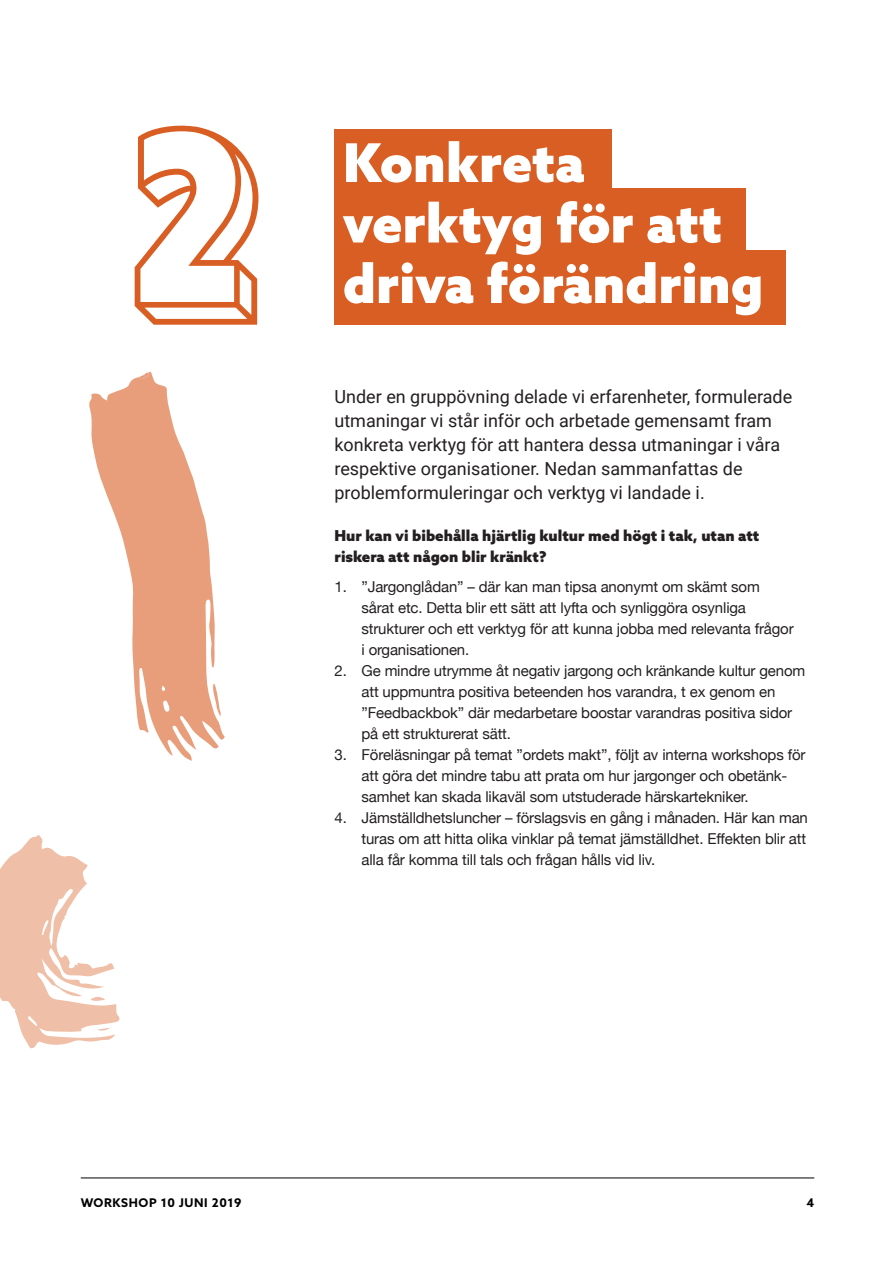
<style>
.page{position:relative;width:893px;height:1263px;background:#fff}
.page>*{position:absolute;margin:0;border:0;box-sizing:border-box;transform-origin:0 0}
.t1{font:900 53.55px/60.4px "Azo Sans";color:#fff}
.t2{font:18px/24px "Roboto";color:#231f20}
.t3{font:15px/21px "Helvetica Neue";letter-spacing:-.01em;color:#231f20}
.t4{font:900 15px/21px "Azo Sans";color:#231f20}
.t5{font:700 12px "Azo Sans";letter-spacing:.05em;color:#000}
</style>
<div class="page">
<hr style="left:81px;top:1177px;width:733px;height:1px;background:#000">
<div style="left:334px;top:130px;width:278px;height:77px;background:#d95e24"></div>
<div style="left:334px;top:189px;width:412px;height:74px;background:#d95e24"></div>
<div style="left:334px;top:250px;width:452px;height:75px;background:#d95e24"></div>
<svg style="left:135px;top:126px;width:123px;height:199px"></svg>
<svg style="left:0;top:835px;width:120px;height:213px"></svg>
<svg style="left:89px;top:372px;width:136px;height:389px;fill:#e89e7b"></svg>
<svg style="left:139px;top:372px;width:11px;height:8px"></svg>
<svg style="left:212px;top:683px;width:9px;height:33px"></svg>
<h1 class="t1" style="left:343px;top:132px;width:422px">Konkreta verktyg för att driva förändring</h1>
<p class="t2" style="left:334px;top:384px;width:459px">Under en gruppövning delade vi erfarenheter, formulerade utmaningar vi står inför och arbetade gemensamt fram konkreta verktyg för att hantera dessa utmaningar i våra respektive organisationer. Nedan sammanfattas de problemformuleringar och verktyg vi landade i.</p>
<p class="t4" style="left:334px;top:525px;width:426px">Hur kan vi bibehålla hjärtlig kultur med högt i tak, utan att riskera att någon blir kränkt?</p>
<p class="t3" style="left:361px;top:577px;width:434px;text-indent:-27px">1. ”Jargonglådan” – där kan man tipsa anonymt om skämt som sårat etc. Detta blir ett sätt att lyfta och synliggöra osynliga strukturer och ett verktyg för att kunna jobba med relevanta frågor i organisationen.</p>
<p class="t3" style="left:361px;top:661px;width:445px;text-indent:-27px">2. Ge mindre utrymme åt negativ jargong och kränkande kultur genom att uppmuntra positiva beteenden hos varandra, t ex genom en ”Feedbackbok” där medarbetare boostar varandras positiva sidor på ett strukturerat sätt.</p>
<p class="t3" style="left:361px;top:745px;width:445px;text-indent:-27px">3. Föreläsningar på temat ”ordets makt”, följt av interna workshops för att göra det mindre tabu att prata om hur jargonger och obetänk&shy;samhet kan skada likaväl som utstuderade härskartekniker.</p>
<p class="t3" style="left:361px;top:808px;width:448px;text-align:justify;text-indent:-27px">4. Jämställdhetsluncher – förslagsvis en gång i månaden. Här kan man turas om att hitta olika vinklar på temat jämställdhet. Effekten blir att alla får komma till tals och frågan hålls vid liv.</p>
<p class="t5" style="left:81px;top:1194px;width:162px">WORKSHOP 10 JUNI 2019</p>
<p class="t5" style="left:806px;top:1194px;width:9px">4</p>
</div>
